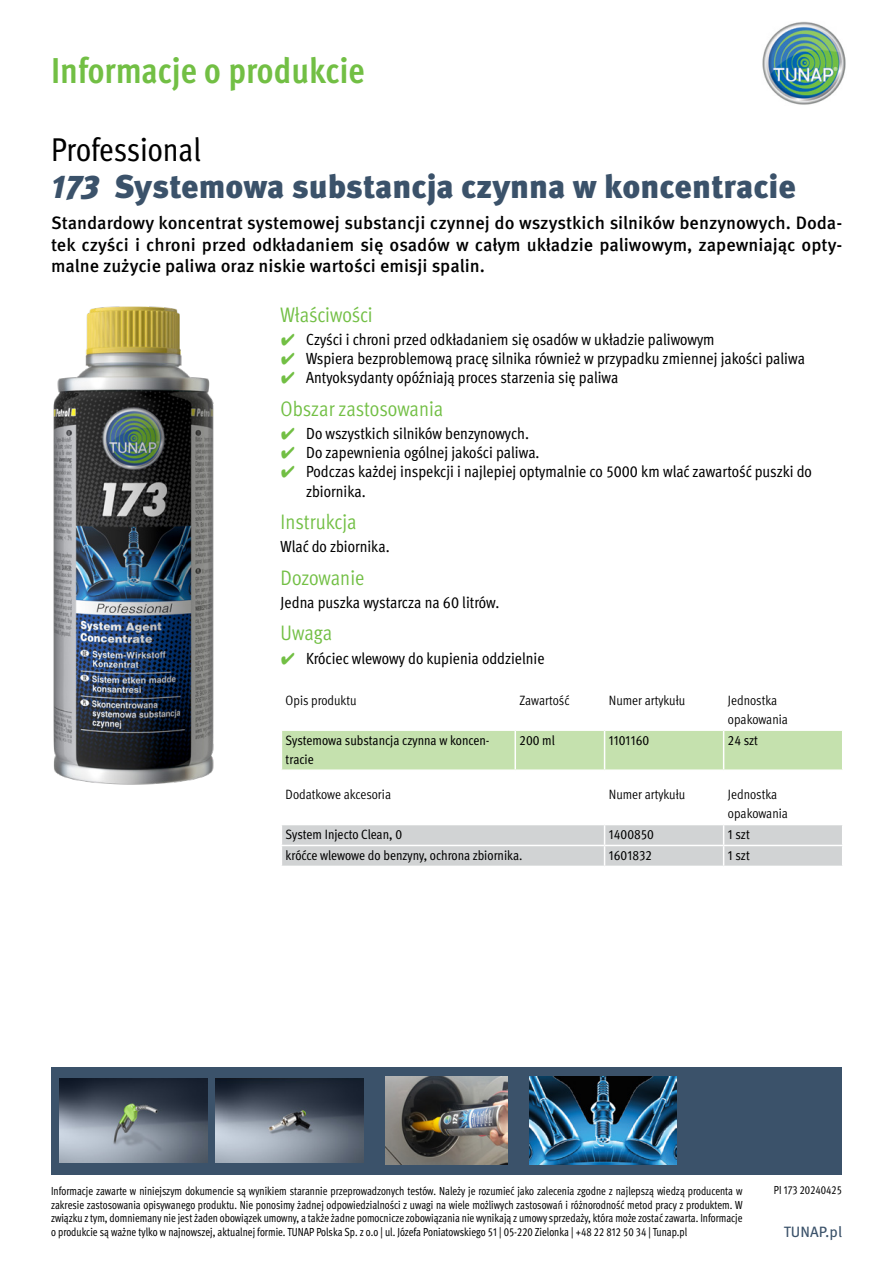
<style>
.page{position:relative;width:893px;height:1263px;background:#fff}
.page>*{position:absolute;margin:0;border:0;box-sizing:border-box;transform-origin:0 0}
.t1{font:700 condensed 36px "Meta Pro";letter-spacing:-.005em;color:#72bf44}
.t2{font:900 33px "Meta Pro";letter-spacing:-.005em;color:#3b526a}
.t3{font:condensed 33px "Meta Pro";letter-spacing:-.005em;color:#000}
.t4{font:condensed 21px "Meta Pro";letter-spacing:-.005em;color:#72bf44}
.t5{font:500 18px/21.6px "Meta Pro";letter-spacing:-.005em;color:#000;text-align:justify}
.t6{font:condensed 16.2px/19px "Meta Pro";color:#000}
.t7{font:15px "Meta Pro";color:#3b526a}
.t8{font:condensed 13.5px/19.2px "Meta Pro";color:#000}
.t9{font:condensed 13.5px/19.2px "Meta Pro";color:#000}
.t10{font:condensed 11.7px/13.5px "Meta Pro";color:#000;text-align:justify;scale:.92 1}
.s1{font-style:italic}
.s2{font-family:"Wuerth Global";font-stretch:normal;color:#72bf44}
</style>
<div class="page">
<img style="left:762px;top:21px;width:84px;height:84px">
<div style="left:51px;top:1068px;width:790px;height:107px;background:#3b526a"></div>
<img style="left:59px;top:1079px;width:148px;height:83px">
<img style="left:216px;top:1079px;width:148px;height:83px">
<img style="left:385px;top:1076px;width:122px;height:89px">
<img style="left:529px;top:1076px;width:147px;height:89px">
<img style="left:53px;top:306px;width:161px;height:479px">
<div style="left:282px;top:731px;width:560px;height:38px;background:#c5e1ae"></div>
<hr style="left:514px;top:731px;width:2px;height:38px;background:#fff">
<hr style="left:604px;top:731px;width:1px;height:38px;background:#fff">
<hr style="left:723px;top:731px;width:1px;height:38px;background:#fff">
<svg style="left:282px;top:825px;width:560px;height:41px;background:#d3d5d6"></svg>
<h1 class="t1" style="left:51px;top:43px;width:315px">Informacje o produkcie</h1>
<h2 class="t3" style="left:51px;top:125px;width:151px">Professional</h2>
<h2 class="t2" style="left:51px;top:161px;width:747px"><span class="s1">173</span> Systemowa substancja czynna w koncentracie</h2>
<p class="t5" style="left:51px;top:211px;width:793px">Standardowy koncentrat systemowej substancji czynnej do wszystkich silników benzynowych. Doda&shy;tek czyści i chroni przed odkładaniem się osadów w całym układzie paliwowym, zapewniając opty&shy;malne zużycie paliwa oraz niskie wartości emisji spalin.</p>
<h3 class="t4" style="left:281px;top:299px;width:94px">Właściwości</h3>
<h3 class="t6" style="left:281px;top:329px;width:435px"><span class="s2">✔</span> Czyści i chroni przed odkładaniem się osadów w układzie paliwowym</h3>
<h3 class="t6" style="left:281px;top:348px;width:526px"><span class="s2">✔</span> Wspiera bezproblemową pracę silnika również w przypadku zmiennej jakości paliwa</h3>
<h3 class="t6" style="left:281px;top:367px;width:339px"><span class="s2">✔</span> Antyoksydanty opóźniają proces starzenia się paliwa</h3>
<h3 class="t4" style="left:281px;top:393px;width:164px">Obszar zastosowania</h3>
<h3 class="t6" style="left:281px;top:423px;width:250px"><span class="s2">✔</span> Do wszystkich silników benzynowych.</h3>
<h3 class="t6" style="left:281px;top:442px;width:260px"><span class="s2">✔</span> Do zapewnienia ogólnej jakości paliwa.</h3>
<h3 class="t6" style="left:306px;top:461px;width:507px;text-indent:-26px"><span class="s2">✔</span> Podczas każdej inspekcji i najlepiej optymalnie co 5000 km wlać zawartość puszki do zbiornika.</h3>
<h3 class="t4" style="left:281px;top:506px;width:77px">Instrukcja</h3>
<h3 class="t6" style="left:281px;top:536px;width:110px">Wlać do zbiornika.</h3>
<h3 class="t4" style="left:281px;top:562px;width:85px">Dozowanie</h3>
<h3 class="t6" style="left:281px;top:592px;width:220px">Jedna puszka wystarcza na 60 litrów.</h3>
<h3 class="t4" style="left:281px;top:618px;width:53px">Uwaga</h3>
<h3 class="t6" style="left:281px;top:647px;width:265px"><span class="s2">✔</span> Króciec wlewowy do kupienia oddzielnie</h3>
<p class="t9" style="left:286px;top:689px;width:72px">Opis produktu</p>
<p class="t9" style="left:519px;top:689px;width:52px">Zawartość</p>
<p class="t9" style="left:609px;top:689px;width:78px">Numer artykułu</p>
<p class="t9" style="left:728px;top:689px;width:62px">Jednostka opakowania</p>
<p class="t8" style="left:286px;top:729px;width:205px">Systemowa substancja czynna w koncen&shy;tracie</p>
<p class="t8" style="left:519px;top:729px;width:37px">200 ml</p>
<p class="t8" style="left:609px;top:729px;width:42px">1101160</p>
<p class="t8" style="left:728px;top:729px;width:32px">24 szt</p>
<p class="t9" style="left:286px;top:784px;width:107px">Dodatkowe akcesoria</p>
<p class="t9" style="left:609px;top:784px;width:78px">Numer artykułu</p>
<p class="t9" style="left:728px;top:784px;width:62px">Jednostka opakowania</p>
<p class="t8" style="left:286px;top:824px;width:118px">System Injecto Clean, 0</p>
<p class="t8" style="left:609px;top:824px;width:47px">1400850</p>
<p class="t8" style="left:728px;top:824px;width:23px">1 szt</p>
<p class="t8" style="left:286px;top:845px;width:238px">króćce wlewowe do benzyny, ochrona zbiornika.</p>
<p class="t8" style="left:609px;top:845px;width:45px">1601832</p>
<p class="t8" style="left:728px;top:845px;width:23px">1 szt</p>
<p class="t10" style="left:51px;top:1184px;width:753px">Informacje zawarte w niniejszym dokumencie są wynikiem starannie przeprowadzonych testów. Należy je rozumieć jako zalecenia zgodne z najlepszą wiedzą producenta w zakresie zastosowania opisywanego produktu. Nie ponosimy żadnej odpowiedzialności z uwagi na wiele możliwych zastosowań i różnorodność metod pracy z produktem. W związku z tym, domniemany nie jest żaden obowiązek umowny, a także żadne pomocnicze zobowiązania nie wynikają z umowy sprzedaży, która może zostać zawarta. Informacje o produkcie są ważne tylko w najnowszej, aktualnej formie. TUNAP Polska Sp. z o.o | ul. Józefa Poniatowskiego 51 | 05-220 Zielonka | +48 22 812 50 34 | Tunap.pl</p>
<p class="t10" style="left:774px;top:1182px;width:75px">PI 173 20240425</p>
<p class="t7" style="left:784px;top:1220px;width:60px">TUNAP.pl</p>
</div>
